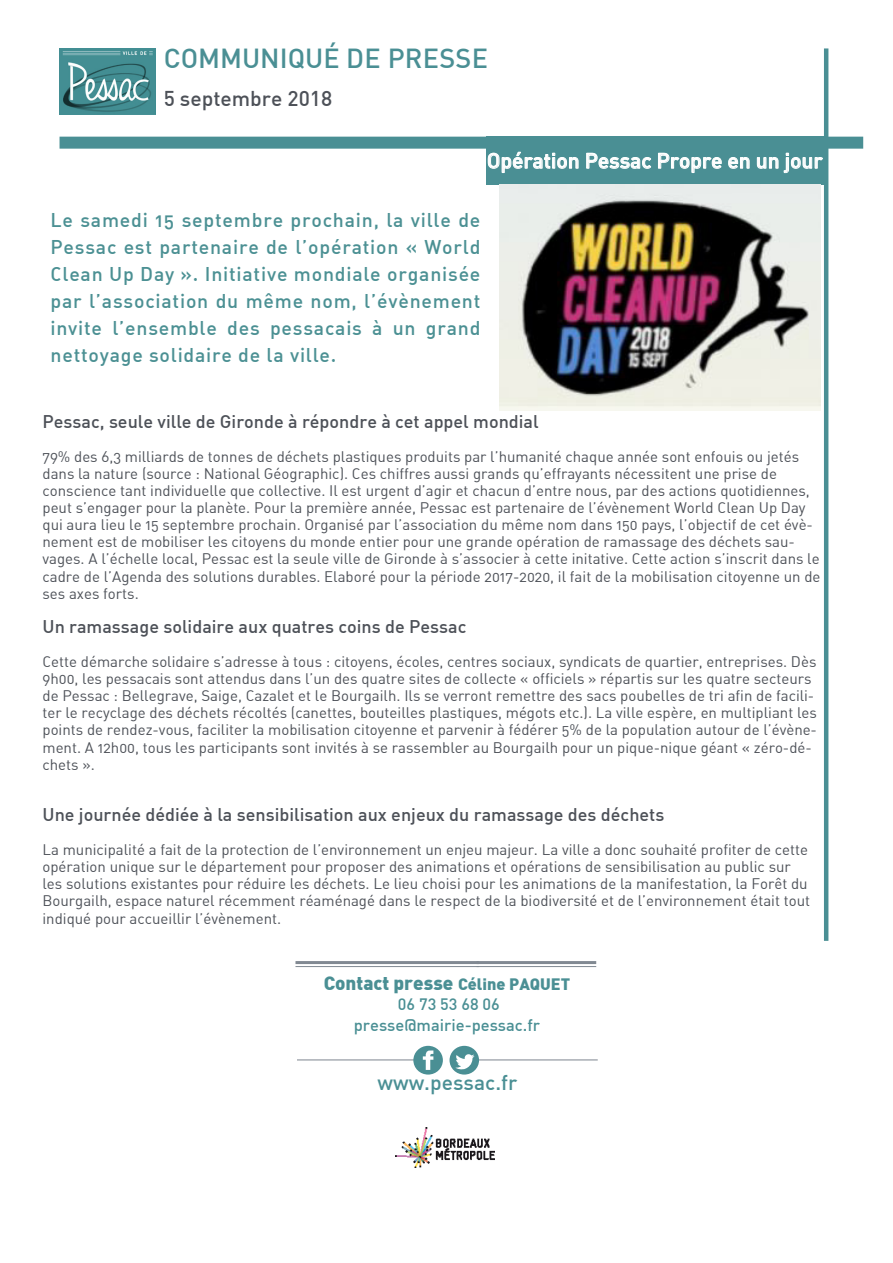
<style>
.page{position:relative;width:893px;height:1263px;background:#fff}
.page>*{position:absolute;margin:0;border:0;box-sizing:border-box;transform-origin:0 0}
.t1{font:500 27px "DIN";color:#4a8f94}
.t2{font:500 21px "DIN";color:#fff}
.t3{font:500 21px "DIN";color:#4d5158}
.t4{font:500 21px "DIN";color:#4a8f94}
.t5{font:500 19.5px/27px "DIN Alternate";letter-spacing:.04em;color:#4b9093;text-align:justify}
.t6{font:900 18.9px "DIN";color:#4a8f94}
.t7{font:500 18px "DIN";color:#4d5158}
.t8{font:500 16.5px "DIN";color:#4a8f94}
.t9{font:500 16.2px "DIN";color:#4a8f94}
.t10{font:15px/17.1px "DIN Alternate";color:#4d5158}
.s1{font-size:16.2px}
</style>
<div class="page">
<div style="left:60px;top:137px;width:803px;height:12px;background:#4a8f94"></div>
<div style="left:487px;top:137px;width:337px;height:48px;background:#4a8f94"></div>
<svg style="left:488px;top:151px;width:91px;height:22px"></svg>
<svg style="left:586px;top:153px;width:65px;height:16px"></svg>
<svg style="left:658px;top:153px;width:64px;height:20px"></svg>
<svg style="left:728px;top:157px;width:22px;height:12px"></svg>
<svg style="left:757px;top:152px;width:66px;height:21px"></svg>
<hr style="left:824px;top:48px;width:4px;height:893px;background:#4a8f94">
<hr style="left:297px;top:1059px;width:120px;height:1px;background:#818992">
<hr style="left:478px;top:1059px;width:120px;height:1px;background:#818992">
<svg style="left:413px;top:1046px;width:30px;height:28px"></svg>
<svg style="left:449px;top:1046px;width:30px;height:28px"></svg>
<hr style="left:295px;top:961px;width:184px;height:3px;background:#818992">
<hr style="left:295px;top:966px;width:184px;height:1px;background:#818992">
<hr style="left:477px;top:961px;width:119px;height:3px;background:#818992">
<hr style="left:477px;top:966px;width:119px;height:1px;background:#818992">
<img style="left:395px;top:1127px;width:99px;height:41px">
<img style="left:60px;top:48px;width:95px;height:67px">
<img style="left:500px;top:185px;width:321px;height:225px">
<p class="t1" style="left:164px;top:41px;width:326px">COMMUNIQUÉ DE PRESSE</p>
<p class="t3" style="left:164px;top:85px;width:170px">5 septembre 2018</p>
<p class="t2" style="left:487px;top:147px;width:337px">Opération Pessac Propre en un jour</p>
<p class="t5" style="left:51px;top:206px;width:431px">Le samedi 15 septembre prochain, la ville de Pessac est partenaire de l’opération « World Clean Up Day ». Initiative mondiale organisée par l’association du même nom, l’évènement invite l’ensemble des pessacais à un grand nettoyage solidaire de la ville.</p>
<p class="t7" style="left:43px;top:410px;width:498px">Pessac, seule ville de Gironde à répondre à cet appel mondial</p>
<p class="t10" style="left:43px;top:448px;width:779px">79% des 6,3 milliards de tonnes de déchets plastiques produits par l’humanité chaque année sont enfouis ou jetés dans la nature (source : National Géographic). Ces chiffres aussi grands qu’effrayants nécessitent une prise de conscience tant individuelle que collective. Il est urgent d’agir et chacun d’entre nous, par des actions quotidiennes, peut s’engager pour la planète. Pour la première année, Pessac est partenaire de l’évènement World Clean Up Day qui aura lieu le 15 septembre prochain. Organisé par l’association du même nom dans 150 pays, l’objectif de cet évè&shy;nement est de mobiliser les citoyens du monde entier pour une grande opération de ramassage des déchets sau&shy;vages. A l’échelle local, Pessac est la seule ville de Gironde à s’associer à cette initative. Cette action s’inscrit dans le cadre de l’Agenda des solutions durables. Elaboré pour la période 2017-2020, il fait de la mobilisation citoyenne un de ses axes forts.</p>
<p class="t7" style="left:43px;top:615px;width:425px">Un ramassage solidaire aux quatres coins de Pessac</p>
<p class="t10" style="left:43px;top:653px;width:776px">Cette démarche solidaire s’adresse à tous : citoyens, écoles, centres sociaux, syndicats de quartier, entreprises. Dès 9h00, les pessacais sont attendus dans l’un des quatre sites de collecte « officiels » répartis sur les quatre secteurs de Pessac : Bellegrave, Saige, Cazalet et le Bourgailh. Ils se verront remettre des sacs poubelles de tri afin de facili&shy;ter le recyclage des déchets récoltés (canettes, bouteilles plastiques, mégots etc.). La ville espère, en multipliant les points de rendez-vous, faciliter la mobilisation citoyenne et parvenir à fédérer 5% de la population autour de l’évène&shy;ment. A 12h00, tous les participants sont invités à se rassembler au Bourgailh pour un pique-nique géant « zéro-dé&shy;chets ».</p>
<p class="t7" style="left:43px;top:803px;width:623px">Une journée dédiée à la sensibilisation aux enjeux du ramassage des déchets</p>
<p class="t10" style="left:43px;top:841px;width:769px">La municipalité a fait de la protection de l’environnement un enjeu majeur. La ville a donc souhaité profiter de cette opération unique sur le département pour proposer des animations et opérations de sensibilisation au public sur les solutions existantes pour réduire les déchets. Le lieu choisi pour les animations de la manifestation, la Forêt du Bourgailh, espace naturel récemment réaménagé dans le respect de la biodiversité et de l’environnement était tout indiqué pour accueillir l’évènement.</p>
<p class="t6" style="left:324px;top:970px;width:248px">Contact presse <span class="s1">Céline PAQUET</span></p>
<p class="t9" style="left:398px;top:994px;width:103px">06 73 53 68 06</p>
<p class="t8" style="left:354px;top:1014px;width:188px">presse@mairie-pessac.fr</p>
<p class="t4" style="left:377px;top:1069px;width:141px">www.pessac.fr</p>
</div>
